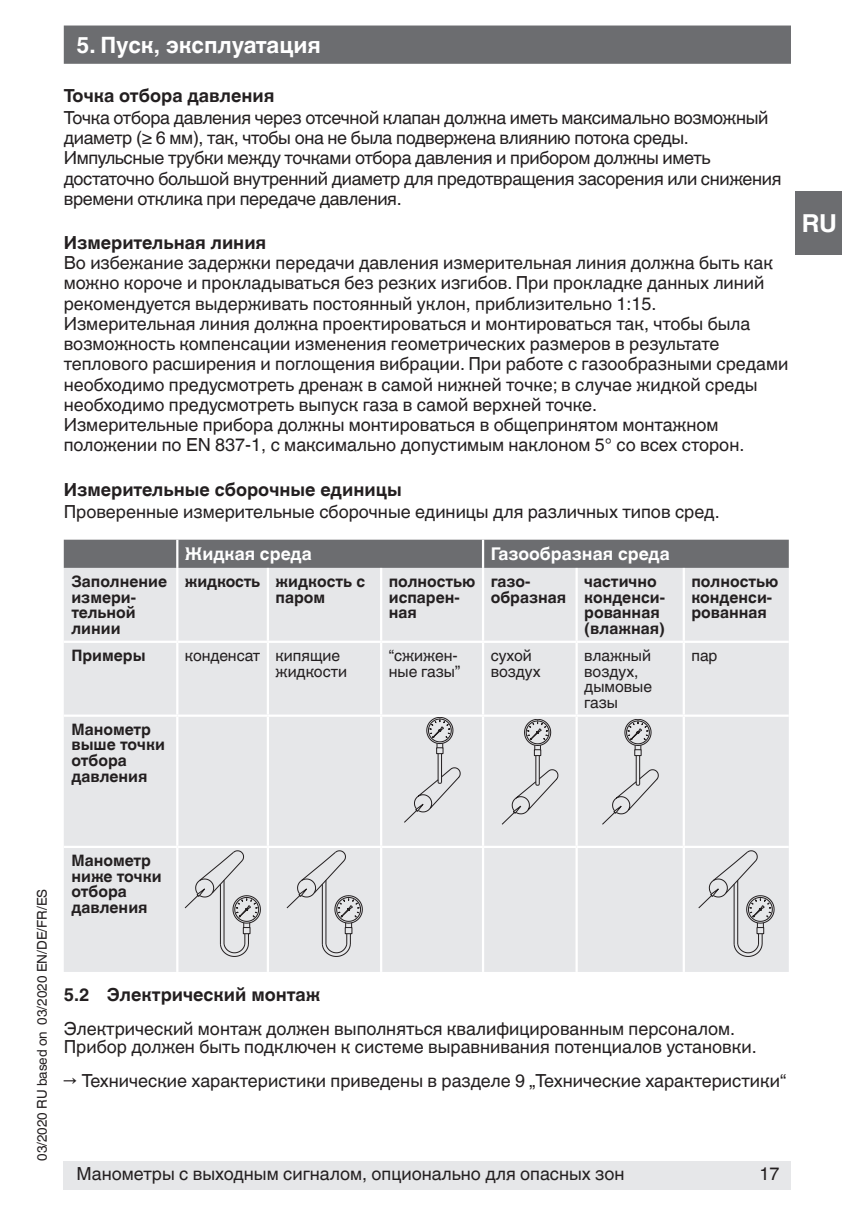
<style>
.page{position:relative;width:842px;height:1212px;background:#fff}
.page>*{position:absolute;margin:0;border:0;box-sizing:border-box;transform-origin:0 0}
.t1{font:700 24.75px "Helvetica World";color:#fff}
.t2{font:700 22.5px "Helvetica World";color:#fff}
.t3{font:18px/20.2px "Helvetica World";color:#231f20}
.t4{font:18px/20.2px "Helvetica World";letter-spacing:-.02em;color:#231f20}
.t5{font:700 18px "Helvetica World";color:#231f20}
.t6{font:700 17.55px "Helvetica World";color:#fff}
.t7{font:700 15.75px/15.8px "Helvetica World";color:#231f20}
.t8{font:15.75px/15.8px "Helvetica World";color:#231f20}
.t9{font:13.5px "Helvetica World";color:#231f20}
</style>
<div class="page">
<div style="left:64px;top:1161px;width:727px;height:29px;background:#e6e7e9"></div>
<div style="left:64px;top:26px;width:727px;height:38px;background:#6c6d70;border:2px solid #6c6d70"></div>
<div style="left:795px;top:191px;width:47px;height:64px;background:#6c6d70"></div>
<div style="left:64px;top:540px;width:725px;height:28px;background:#6c6d70"></div>
<div style="left:64px;top:568px;width:725px;height:404px;background:#e6e7e9"></div>
<hr style="left:176px;top:540px;width:2px;height:28px;background:#fff">
<hr style="left:482px;top:540px;width:2px;height:28px;background:#fff">
<hr style="left:64px;top:641px;width:113px;height:2px;background:#fff">
<hr style="left:177px;top:641px;width:91px;height:2px;background:#fff">
<hr style="left:268px;top:641px;width:113px;height:2px;background:#fff">
<hr style="left:381px;top:641px;width:102px;height:2px;background:#fff">
<hr style="left:483px;top:641px;width:94px;height:2px;background:#fff">
<hr style="left:577px;top:641px;width:107px;height:2px;background:#fff">
<hr style="left:684px;top:641px;width:105px;height:2px;background:#fff">
<hr style="left:64px;top:714px;width:113px;height:3px;background:#fff">
<hr style="left:177px;top:714px;width:91px;height:3px;background:#fff">
<hr style="left:176px;top:717px;width:2px;height:129px;background:#fff">
<hr style="left:268px;top:714px;width:113px;height:3px;background:#fff">
<hr style="left:267px;top:717px;width:2px;height:129px;background:#fff">
<hr style="left:381px;top:714px;width:102px;height:3px;background:#fff">
<hr style="left:380px;top:717px;width:2px;height:129px;background:#fff">
<hr style="left:483px;top:714px;width:94px;height:3px;background:#fff">
<hr style="left:482px;top:717px;width:2px;height:129px;background:#fff">
<hr style="left:577px;top:714px;width:107px;height:3px;background:#fff">
<hr style="left:575px;top:717px;width:3px;height:129px;background:#fff">
<hr style="left:684px;top:714px;width:105px;height:3px;background:#fff">
<hr style="left:683px;top:717px;width:2px;height:129px;background:#fff">
<hr style="left:64px;top:846px;width:113px;height:2px;background:#fff">
<hr style="left:177px;top:846px;width:91px;height:2px;background:#fff">
<hr style="left:176px;top:848px;width:2px;height:124px;background:#fff">
<hr style="left:268px;top:846px;width:113px;height:2px;background:#fff">
<hr style="left:267px;top:848px;width:2px;height:124px;background:#fff">
<hr style="left:176px;top:568px;width:2px;height:73px;background:#fff">
<hr style="left:267px;top:568px;width:2px;height:73px;background:#fff">
<hr style="left:380px;top:568px;width:2px;height:73px;background:#fff">
<hr style="left:482px;top:568px;width:2px;height:73px;background:#fff">
<hr style="left:575px;top:568px;width:3px;height:73px;background:#fff">
<hr style="left:683px;top:568px;width:2px;height:73px;background:#fff">
<hr style="left:176px;top:643px;width:2px;height:71px;background:#fff">
<hr style="left:267px;top:643px;width:2px;height:71px;background:#fff">
<hr style="left:380px;top:643px;width:2px;height:71px;background:#fff">
<hr style="left:482px;top:643px;width:2px;height:71px;background:#fff">
<hr style="left:575px;top:643px;width:3px;height:71px;background:#fff">
<hr style="left:683px;top:643px;width:2px;height:71px;background:#fff">
<hr style="left:381px;top:846px;width:102px;height:2px;background:#fff">
<hr style="left:380px;top:848px;width:2px;height:124px;background:#fff">
<hr style="left:483px;top:846px;width:94px;height:2px;background:#fff">
<hr style="left:482px;top:848px;width:2px;height:124px;background:#fff">
<hr style="left:577px;top:846px;width:107px;height:2px;background:#fff">
<hr style="left:575px;top:848px;width:3px;height:124px;background:#fff">
<hr style="left:684px;top:846px;width:105px;height:2px;background:#fff">
<hr style="left:683px;top:848px;width:2px;height:124px;background:#fff">
<svg style="left:403px;top:717px;width:58px;height:106px"></svg>
<svg style="left:501px;top:719px;width:57px;height:106px"></svg>
<svg style="left:602px;top:719px;width:57px;height:106px"></svg>
<svg style="left:184px;top:850px;width:77px;height:107px"></svg>
<svg style="left:286px;top:850px;width:77px;height:107px"></svg>
<svg style="left:698px;top:850px;width:76px;height:107px"></svg>
<p class="t2" style="left:77px;top:32px;width:246px">5. Пуск, эксплуатация</p>
<p class="t5" style="left:64px;top:85px;width:212px">Точка отбора давления</p>
<p class="t4" style="left:64px;top:107px;width:719px">Точка отбора давления через отсечной клапан должна иметь максимально возможный диаметр (≥ 6 мм), так, чтобы она не была подвержена влиянию потока среды.<br>Импульсные трубки между точками отбора давления и прибором должны иметь достаточно большой внутренний диаметр для предотвращения засорения или снижения времени отклика при передаче давления.</p>
<p class="t5" style="left:64px;top:232px;width:204px">Измерительная линия</p>
<p class="t3" style="left:64px;top:253px;width:726px">Во избежание задержки передачи давления измерительная линия должна быть как можно короче и прокладываться без резких изгибов. При прокладке данных линий рекомендуется выдерживать постоянный уклон, приблизительно 1:15.<br>Измерительная линия должна проектироваться и монтироваться так, чтобы была возможность компенсации изменения геометрических размеров в результате теплового расширения и поглощения вибрации. При работе с газообразными средами необходимо предусмотреть дренаж в самой нижней точке; в случае жидкой среды необходимо предусмотреть выпуск газа в самой верхней точке.<br>Измерительные прибора должны монтироваться в общепринятом монтажном положении по EN 837-1, с максимально допустимым наклоном 5° со всех сторон.</p>
<p class="t5" style="left:64px;top:480px;width:339px">Измерительные сборочные единицы</p>
<p class="t3" style="left:64px;top:502px;width:657px">Проверенные измерительные сборочные единицы для различных типов сред.</p>
<p class="t6" style="left:185px;top:544px;width:128px">Жидкая среда</p>
<p class="t6" style="left:491px;top:544px;width:181px">Газообразная среда</p>
<p class="t7" style="left:71px;top:573px;width:97px">Заполнение измери&shy;тельной линии</p>
<p class="t7" style="left:276px;top:573px;width:91px;text-indent:-91px">жидкость жидкость с паром</p>
<p class="t7" style="left:389px;top:573px;width:88px">полностью испарен&shy;ная</p>
<p class="t7" style="left:491px;top:573px;width:77px">газо&shy;образная</p>
<p class="t7" style="left:584px;top:573px;width:82px">частично конденси&shy;рованная (влажная)</p>
<p class="t7" style="left:691px;top:573px;width:89px">полностью конденси&shy;рованная</p>
<p class="t7" style="left:71px;top:647px;width:76px">Примеры</p>
<p class="t8" style="left:276px;top:647px;width:73px;text-indent:-91px">конденсат кипящие жидкости</p>
<p class="t8" style="left:389px;top:647px;width:73px">“сжижен&shy;ные газы”</p>
<p class="t8" style="left:491px;top:647px;width:51px">сухой воздух</p>
<p class="t8" style="left:584px;top:647px;width:69px">влажный воздух, дымовые газы</p>
<p class="t8" style="left:691px;top:647px;width:28px">пар</p>
<p class="t7" style="left:71px;top:721px;width:95px">Манометр выше точки отбора давления</p>
<h1 class="t1" style="left:802px;top:209px;width:37px">RU</h1>
<p class="t9" style="left:34px;top:1161px;width:274px;rotate:-90deg">03/2020 RU based on 03/2020 EN/DE/FR/ES</p>
<p class="t7" style="left:71px;top:852px;width:92px">Манометр ниже точки отбора давления</p>
<p class="t5" style="left:64px;top:984px;width:258px">5.2 Электрический монтаж</p>
<p class="t3" style="left:64px;top:1020px;width:694px;line-height:18px">Электрический монтаж должен выполняться квалифицированным персоналом.<br>Прибор должен быть подключен к системе выравнивания потенциалов установки.</p>
<p class="t3" style="left:64px;top:1070px;width:724px">→ Технические характеристики приведены в разделе 9 „Технические характеристики“</p>
<p class="t3" style="left:76px;top:1164px;width:550px">Манометры с выходным сигналом, опционально для опасных зон</p>
<p class="t3" style="left:759px;top:1164px;width:22px">17</p>
</div>
